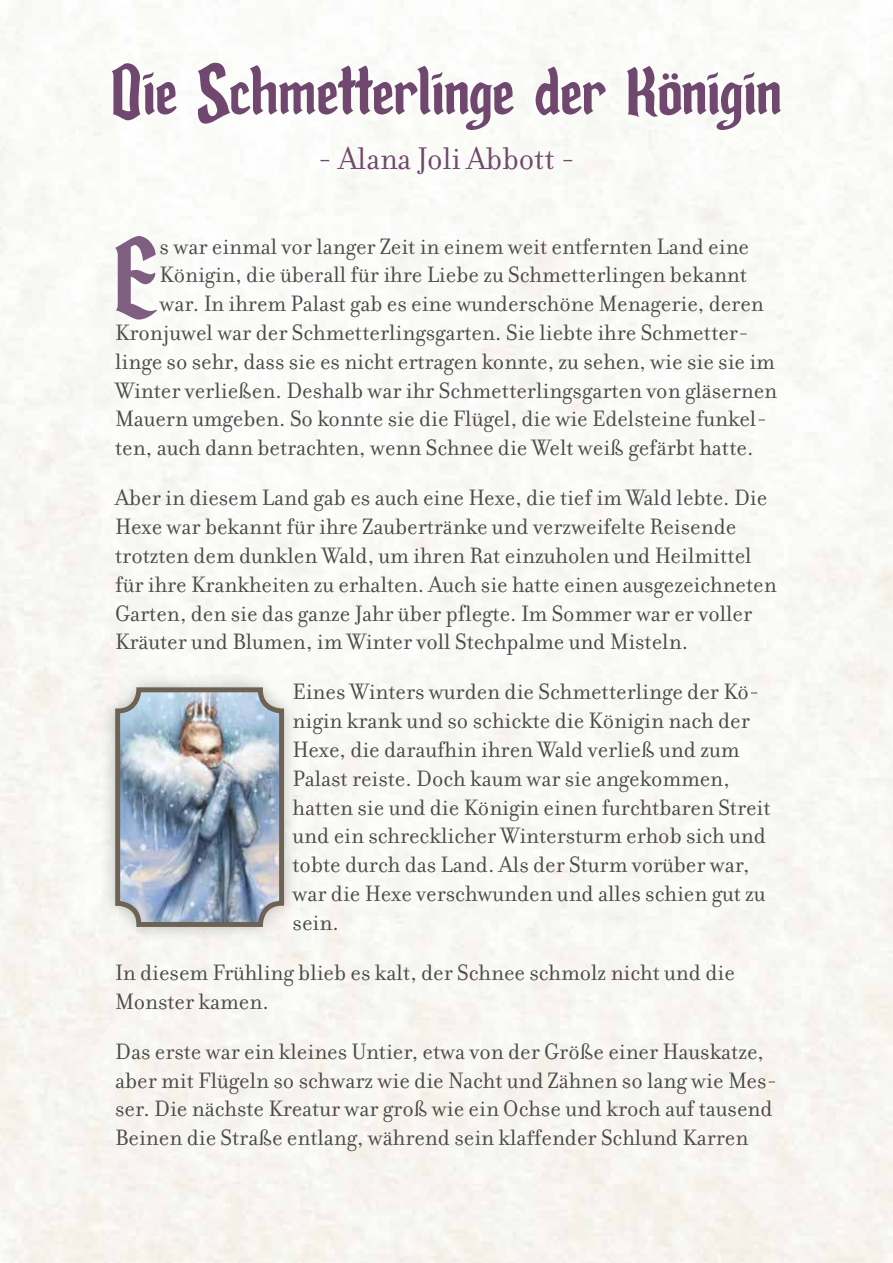
<style>
.page{position:relative;width:893px;height:1263px;background:#fff}
.page>*{position:absolute;margin:0;border:0;box-sizing:border-box;transform-origin:0 0}
.t1{font:104.85px "Fairy Tale JF";color:#805e81}
.t2{font:72px "Fairy Tale JF";color:#70486f}
.t3{font:33.75px "Filosofia OT";color:#70486f}
.t4{font:24px/28.8px "Filosofia OT";color:#4a4a49}
</style>
<div class="page">
<div style="left:99px;top:671px;width:201px;height:271px;background:#000;opacity:.25"></div>
<img style="left:118px;top:690px;width:164px;height:234px">
<div style="left:115px;top:687px;width:169px;height:240px;border:5px solid #6d6253;border-radius:21px"></div>
<h2 class="t2" style="left:111px;top:44px;width:672px">Die Schmetterlinge der Königin</h2>
<h3 class="t3" style="left:318px;top:139px;width:259px">- Alana Joli Abbott -</h3>
<h1 class="t1" style="left:115px;top:208px;width:46px">E</h1>
<p class="t4" style="left:160px;top:232px;width:591px">s war einmal vor langer Zeit in einem weit entfernten Land eine</p>
<p class="t4" style="left:160px;top:261px;width:589px">Königin, die überall für ihre Liebe zu Schmetterlingen bekannt</p>
<p class="t4" style="left:160px;top:290px;width:606px">war. In ihrem Palast gab es eine wunderschöne Menagerie, deren</p>
<p class="t4" style="left:115px;top:318px;width:635px">Kronjuwel war der Schmetterlingsgarten. Sie liebte ihre Schmetter-</p>
<p class="t4" style="left:115px;top:347px;width:661px">linge so sehr, dass sie es nicht ertragen konnte, zu sehen, wie sie sie im</p>
<p class="t4" style="left:115px;top:376px;width:663px">Winter verließen. Deshalb war ihr Schmetterlingsgarten von gläsernen</p>
<p class="t4" style="left:115px;top:405px;width:654px">Mauern umgeben. So konnte sie die Flügel, die wie Edelsteine funkel-</p>
<p class="t4" style="left:115px;top:434px;width:640px">ten, auch dann betrachten, wenn Schnee die Welt weiß gefärbt hatte.</p>
<p class="t4" style="left:115px;top:484px;width:663px">Aber in diesem Land gab es auch eine Hexe, die tief im Wald lebte. Die Hexe war bekannt für ihre Zaubertränke und verzweifelte Reisende trotzten dem dunklen Wald, um ihren Rat einzuholen und Heilmittel für ihre Krankheiten zu erhalten. Auch sie hatte einen ausgezeichneten Garten, den sie das ganze Jahr über pflegte. Im Sommer war er voller Kräuter und Blumen, im Winter voll Stechpalme und Misteln.</p>
<p class="t4" style="left:293px;top:678px;width:479px">Eines Winters wurden die Schmetterlinge der Kö&shy;nigin krank und so schickte die Königin nach der Hexe, die daraufhin ihren Wald verließ und zum Palast reiste. Doch kaum war sie angekommen, hatten sie und die Königin einen furchtbaren Streit und ein schrecklicher Wintersturm erhob sich und tobte durch das Land. Als der Sturm vorüber war, war die Hexe verschwunden und alles schien gut zu sein.</p>
<p class="t4" style="left:115px;top:958px;width:621px">In diesem Frühling blieb es kalt, der Schnee schmolz nicht und die<br>Monster kamen.</p>
<p class="t4" style="left:115px;top:1037px;width:664px">Das erste war ein kleines Untier, etwa von der Größe einer Hauskatze, aber mit Flügeln so schwarz wie die Nacht und Zähnen so lang wie Mes&shy;ser. Die nächste Kreatur war groß wie ein Ochse und kroch auf tausend Beinen die Straße entlang, während sein klaffender Schlund Karren</p>
</div>
